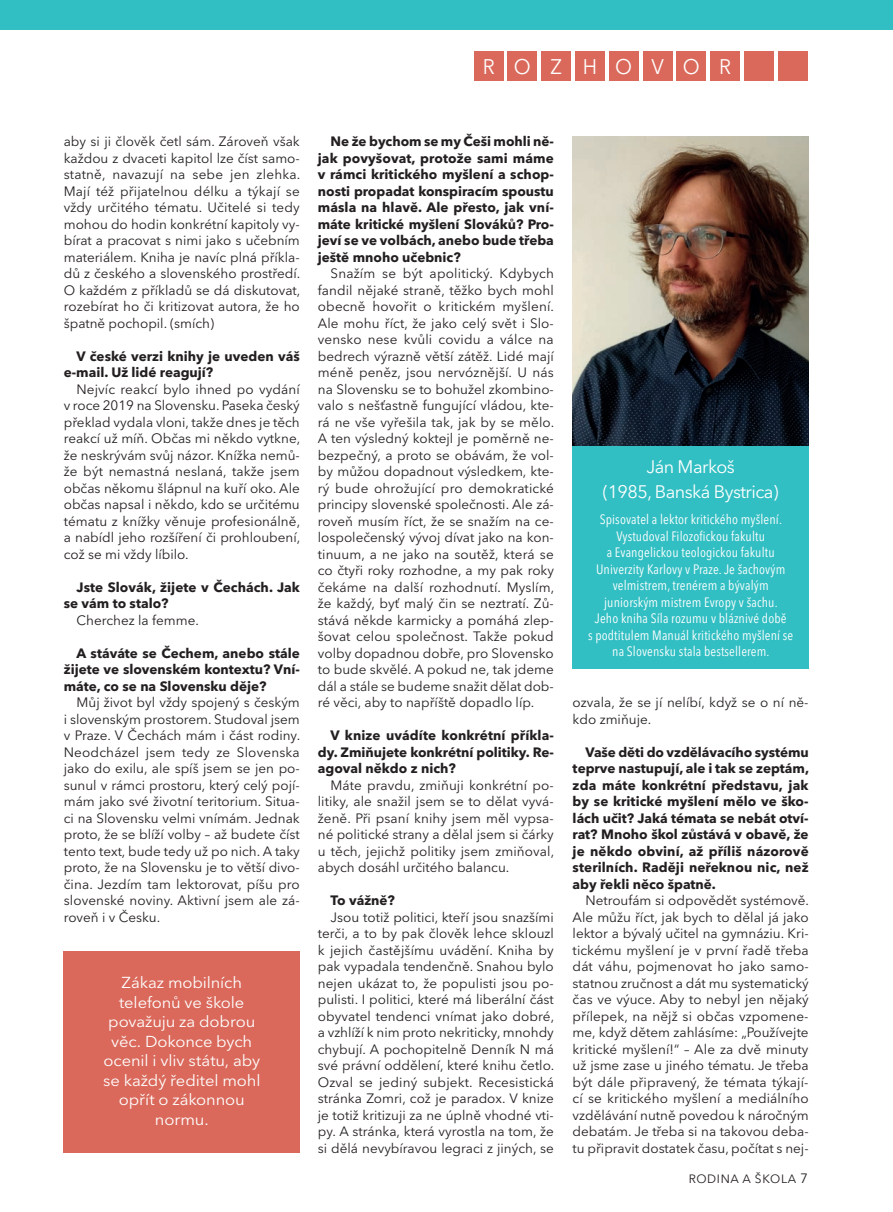
<style>
.page{position:relative;width:893px;height:1212px;background:#fff}
.page>*{position:absolute;margin:0;border:0;box-sizing:border-box;transform-origin:0 0}
.t1{font:21px "Avenir Next LT Pro";letter-spacing:.97em;color:#fff;scale:.95 1}
.t2{font:18px/25.2px "Avenir Next LT Pro";letter-spacing:-.03em;color:#fff;text-align:center}
.t3{font:15.75px/19.5px "Avenir Next LT Pro";letter-spacing:-.005em;color:#fff;text-align:center;scale:1.05 1}
.t4{font:13.5px/16.5px "Avenir Next LT Pro";color:#231f20;text-align:justify}
.t5{font:700 13.5px/16.5px "Avenir Next LT Pro";color:#231f20;text-align:justify}
.t6{font:condensed 13.5px/16.5px "Avenir Next LT Pro";letter-spacing:.01em;color:#fff;text-align:center}
.t7{font:12px "Avenir Next LT Pro";letter-spacing:.05em;color:#231f20}
.s1{font-size:13.5px}
</style>
<div class="page">
<div style="left:0;top:0;width:893px;height:30px;background:#32bfc3"></div>
<div style="left:474px;top:51px;width:29px;height:30px;background:#da695b"></div>
<div style="left:609px;top:51px;width:29px;height:30px;background:#da695b"></div>
<div style="left:541px;top:51px;width:30px;height:30px;background:#da695b"></div>
<div style="left:677px;top:51px;width:29px;height:30px;background:#da695b"></div>
<div style="left:508px;top:51px;width:29px;height:30px;background:#da695b"></div>
<div style="left:643px;top:51px;width:29px;height:30px;background:#da695b"></div>
<div style="left:575px;top:51px;width:30px;height:30px;background:#da695b"></div>
<div style="left:710px;top:51px;width:30px;height:30px;background:#da695b"></div>
<div style="left:744px;top:51px;width:30px;height:30px;background:#da695b"></div>
<div style="left:778px;top:51px;width:30px;height:30px;background:#da695b"></div>
<img style="left:573px;top:136px;width:236px;height:310px">
<div style="left:573px;top:446px;width:236px;height:223px;background:#32bfc3"></div>
<div style="left:64px;top:951px;width:236px;height:202px;background:#da695b"></div>
<h1 class="t1" style="left:483px;top:54px;width:263px">ROZHOVOR</h1>
<p class="t4" style="left:64px;top:133px;width:238px">aby si ji člověk četl sám. Zároveň však každou z dvaceti kapitol lze číst samo&shy;statně, navazují na sebe jen zlehka.<br>Mají též přijatelnou délku a týkají se vždy určitého tématu. Učitelé si tedy mohou do hodin konkrétní kapitoly vy&shy;bírat a pracovat s nimi jako s učebním materiálem. Kniha je navíc plná příkla&shy;dů z českého a slovenského prostředí.<br>O každém z příkladů se dá diskutovat, rozebírat ho či kritizovat autora, že ho špatně pochopil. (smích)</p>
<p class="t5" style="left:64px;top:347px;width:238px;text-indent:13px">V české verzi knihy je uveden váš e-mail. Už lidé reagují?</p>
<p class="t4" style="left:64px;top:381px;width:238px;text-indent:13px">Nejvíc reakcí bylo ihned po vydání v roce 2019 na Slovensku. Paseka český překlad vydala vloni, takže dnes je těch reakcí už míň. Občas mi někdo vytkne, že neskrývám svůj názor. Knížka nemů&shy;že být nemastná neslaná, takže jsem občas někomu šlápnul na kuří oko. Ale občas napsal i někdo, kdo se určitému tématu z knížky věnuje profesionálně, a nabídl jeho rozšíření či prohloubení, což se mi vždy líbilo.</p>
<p class="t5" style="left:64px;top:578px;width:238px;text-indent:13px">Jste Slovák, žijete v Čechách. Jak se vám to stalo?</p>
<p class="t4" style="left:77px;top:611px;width:124px">Cherchez la femme.</p>
<p class="t5" style="left:64px;top:644px;width:238px;text-indent:13px">A stáváte se Čechem, anebo stále žijete ve slovenském kontextu? Vní&shy;máte, co se na Slovensku děje?</p>
<p class="t4" style="left:64px;top:694px;width:238px;text-indent:13px">Můj život byl vždy spojený s českým i slovenským prostorem. Studoval jsem v Praze. V Čechách mám i část rodiny.<br>Neodcházel jsem tedy ze Slovenska jako do exilu, ale spíš jsem se jen po&shy;sunul v rámci prostoru, který celý pojí&shy;mám jako své životní teritorium. Situa&shy;ci na Slovensku velmi vnímám. Jednak proto, že se blíží volby – až budete číst tento text, bude tedy už po nich. A taky proto, že na Slovensku je to větší divo&shy;čina. Jezdím tam lektorovat, píšu pro slovenské noviny. Aktivní jsem ale zá&shy;roveň i v Česku.</p>
<p class="t3" style="left:103px;top:973px;width:151px">Zákaz mobilních telefonů ve škole považuju za dobrou věc. Dokonce bych ocenil i vliv státu, aby se každý ředitel mohl opřít o zákonnou normu.</p>
<p class="t5" style="left:318px;top:133px;width:238px;text-indent:13px">Ne že bychom se my Češi mohli ně&shy;jak povyšovat, protože sami máme v rámci kritického myšlení a schop&shy;nosti propadat konspiracím spoustu másla na hlavě. Ale přesto, jak vní&shy;máte kritické myšlení Slováků? Pro&shy;jeví se ve volbách, anebo bude třeba ještě mnoho učebnic?</p>
<p class="t4" style="left:318px;top:265px;width:238px;text-indent:13px">Snažím se být apolitický. Kdybych fandil nějaké straně, těžko bych mohl obecně hovořit o kritickém myšlení.<br>Ale mohu říct, že jako celý svět i Slo&shy;vensko nese kvůli covidu a válce na bedrech výrazně větší zátěž. Lidé mají méně peněz, jsou nervóznější. U nás na Slovensku se to bohužel zkombino&shy;valo s nešťastně fungující vládou, kte&shy;rá ne vše vyřešila tak, jak by se mělo.<br>A ten výsledný koktejl je poměrně ne&shy;bezpečný, a proto se obávám, že vol&shy;by můžou dopadnout výsledkem, kte&shy;rý bude ohrožující pro demokratické principy slovenské společnosti. Ale zá&shy;roveň musím říct, že se snažím na ce&shy;lospolečenský vývoj dívat jako na kon&shy;tinuum, a ne jako na soutěž, která se co čtyři roky rozhodne, a my pak roky čekáme na další rozhodnutí. Myslím, že každý, byť malý čin se neztratí. Zů&shy;stává někde karmicky a pomáhá zlep&shy;šovat celou společnost. Takže pokud volby dopadnou dobře, pro Slovensko to bude skvělé. A pokud ne, tak jdeme dál a stále se budeme snažit dělat dob&shy;ré věci, aby to napříště dopadlo líp.</p>
<p class="t5" style="left:318px;top:727px;width:238px;text-indent:13px">V knize uvádíte konkrétní příkla&shy;dy. Zmiňujete konkrétní politiky. Re&shy;agoval někdo z nich?</p>
<p class="t4" style="left:318px;top:777px;width:238px;text-indent:13px">Máte pravdu, zmiňuji konkrétní po&shy;litiky, ale snažil jsem se to dělat vyvá&shy;ženě. Při psaní knihy jsem měl vypsa&shy;né politické strany a dělal jsem si čárky u těch, jejichž politiky jsem zmiňoval, abych dosáhl určitého balancu.</p>
<p class="t5" style="left:331px;top:892px;width:66px">To vážně?</p>
<p class="t4" style="left:318px;top:909px;width:238px;text-indent:13px">Jsou totiž politici, kteří jsou snazšími terči, a to by pak člověk lehce sklouzl k jejich častějšímu uvádění. Kniha by pak vypadala tendenčně. Snahou bylo nejen ukázat to, že populisti jsou po&shy;pulisti. I politici, které má liberální část obyvatel tendenci vnímat jako dobré, a vzhlíží k nim proto nekriticky, mnohdy chybují. A pochopitelně Denník N má své právní oddělení, které knihu četlo.<br>Ozval se jediný subjekt. Recesistická stránka Zomri, což je paradox. V knize je totiž kritizuji za ne úplně vhodné vti&shy;py. A stránka, která vyrostla na tom, že si dělá nevybíravou legraci z jiných, se</p>
<h2 class="t2" style="left:603px;top:454px;width:177px">Ján Markoš<br>(1985, Banská Bystrica)</h2>
<p class="t6" style="left:588px;top:511px;width:207px">Spisovatel a lektor kritického myšlení.<br>Vystudoval Filozofickou fakultu<br>a Evangelickou teologickou fakultu Univerzity Karlovy v Praze. Je šachovým velmistrem, trenérem a bývalým juniorským mistrem Evropy v šachu.<br>Jeho kniha Síla rozumu v bláznivé době<br>s podtitulem Manuál kritického myšlení se na Slovensku stala bestsellerem.</p>
<p class="t4" style="left:573px;top:694px;width:237px">ozvala, že se jí nelíbí, když se o ní ně&shy;kdo zmiňuje.</p>
<p class="t5" style="left:573px;top:744px;width:238px;text-indent:13px">Vaše děti do vzdělávacího systému teprve nastupují, ale i tak se zeptám, zda máte konkrétní představu, jak by se kritické myšlení mělo ve ško&shy;lách učit? Jaká témata se nebát otví&shy;rat? Mnoho škol zůstává v obavě, že je někdo obviní, až příliš názorově sterilních. Raději neřeknou nic, než aby řekli něco špatně.</p>
<p class="t4" style="left:573px;top:892px;width:238px;text-indent:13px">Netroufám si odpovědět systémově.<br>Ale můžu říct, jak bych to dělal já jako lektor a bývalý učitel na gymnáziu. Kri&shy;tickému myšlení je v první řadě třeba dát váhu, pojmenovat ho jako samo&shy;statnou zručnost a dát mu systematický čas ve výuce. Aby to nebyl jen nějaký přílepek, na nějž si občas vzpomene&shy;me, když dětem zahlásíme: „Používejte kritické myšlení!“ – Ale za dvě minuty už jsme zase u jiného tématu. Je třeba být dále připravený, že témata týkají&shy;cí se kritického myšlení a mediálního vzdělávání nutně povedou k náročným debatám. Je třeba si na takovou deba&shy;tu připravit dostatek času, počítat s nej-</p>
<p class="t7" style="left:689px;top:1171px;width:121px">RODINA A ŠKOLA <span class="s1">7</span></p>
</div>
